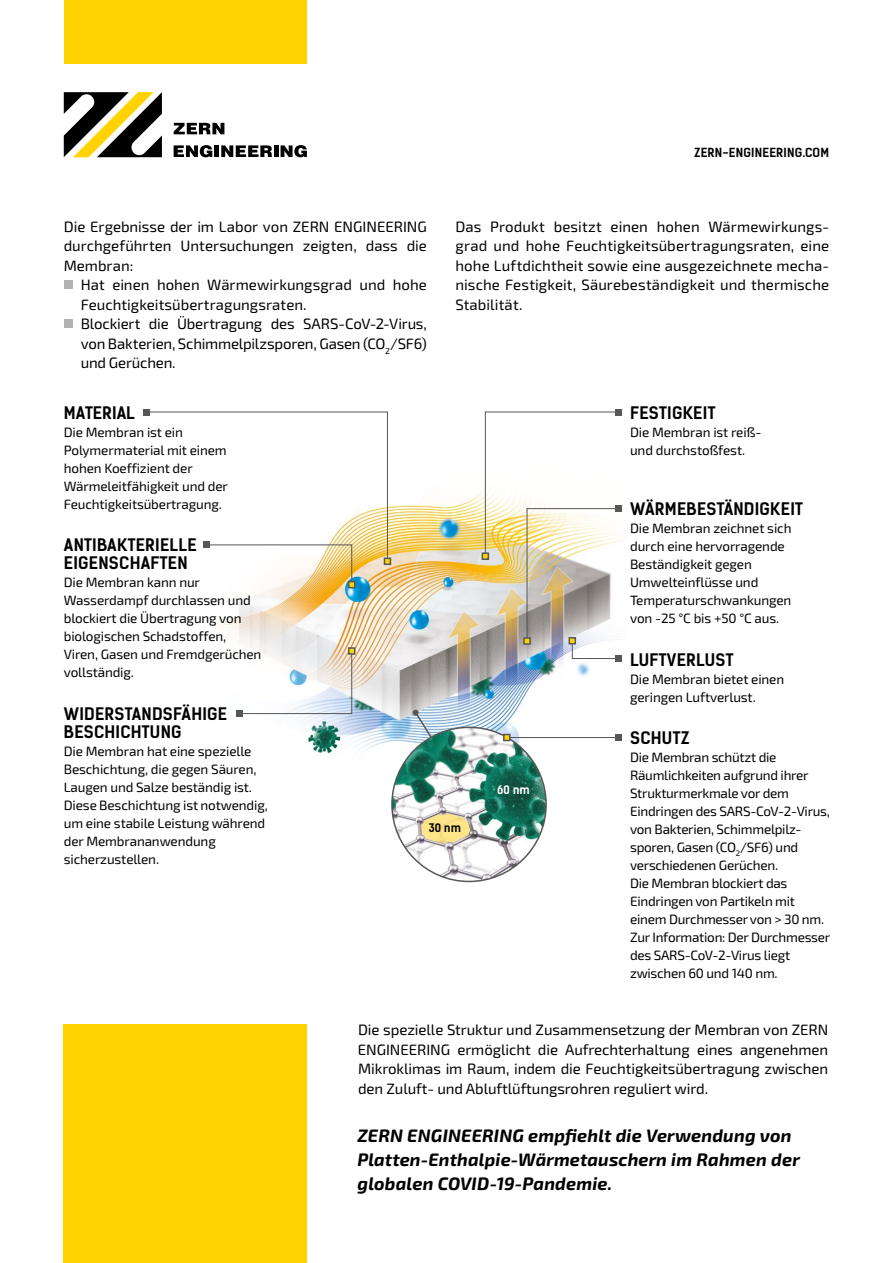
<style>
.page{position:relative;width:893px;height:1263px;background:#fff}
.page>*{position:absolute;margin:0;border:0;box-sizing:border-box;transform-origin:0 0}
.t1{font:italic 700 18px/24px "Exo 2.0";letter-spacing:.01em;color:#000}
.t2{font:16.5px/18px "Kelson Sans Bold RU";letter-spacing:.015em;color:#000}
.t3{font:15px/19.5px "Exo 2.0";letter-spacing:-.005em;color:#000;text-align:justify}
.t4{font:13.5px/18px "Exo 2.0";letter-spacing:-.01em;color:#000}
.t5{font:12px "Kelson Sans Bold RU";letter-spacing:.015em;color:#000}
.t6{font:11.25px "Kelson Sans Bold RU";color:#fff}
.t7{font:11.25px "Kelson Sans Bold RU";color:#000}
</style>
<div class="page">
<img style="left:217px;top:492px;width:410px;height:297px">
<img style="left:392px;top:727px;width:154px;height:154px;border-radius:77px">
<svg style="left:64px;top:92px;width:98px;height:65px"></svg>
<svg style="left:174px;top:123px;width:50px;height:11px"></svg>
<hr style="left:215px;top:145px;width:4px;height:12px;background:#000">
<svg style="left:221px;top:145px;width:51px;height:12px"></svg>
<hr style="left:274px;top:145px;width:4px;height:12px;background:#000">
<svg style="left:281px;top:145px;width:26px;height:12px"></svg>
<svg style="left:174px;top:145px;width:38px;height:12px"></svg>
<div style="left:65px;top:0;width:242px;height:64px;background:#ffd300"></div>
<div style="left:64px;top:1025px;width:243px;height:238px;background:#ffd300"></div>
<div style="left:65px;top:280px;width:8px;height:9px;background:#b3b2b2"></div>
<div style="left:65px;top:319px;width:8px;height:9px;background:#b3b2b2"></div>
<div style="left:384px;top:557px;width:7px;height:8px;border:2px solid #575756"></div>
<svg style="left:143px;top:409px;width:247px;height:178px"></svg>
<div style="left:348px;top:581px;width:7px;height:7px;border:2px solid #575756"></div>
<img style="left:482px;top:409px;width:139px;height:252px">
<div style="left:523px;top:637px;width:8px;height:8px;border:2px solid #575756"></div>
<svg style="left:236px;top:648px;width:118px;height:68px"></svg>
<div style="left:348px;top:647px;width:7px;height:8px;border:2px solid #575756"></div>
<svg style="left:413px;top:710px;width:20px;height:29px"></svg>
<hr style="left:510px;top:737px;width:108px;height:1px;background:#575756">
<svg style="left:615px;top:734px;width:6px;height:6px"></svg>
<div style="left:503px;top:734px;width:8px;height:7px;border:2px solid #575756"></div>
<p class="t3" style="left:64px;top:217px;width:365px">Die Ergebnisse der im Labor von ZERN ENGINEERING durchgeführten Untersuchungen zeigten, dass die Membran:</p>
<p class="t3" style="left:81px;top:275px;width:348px;text-align:left">Hat einen hohen Wärmewirkungsgrad und hohe Feuchtigkeitsübertragungsraten.<br>Blockiert die Übertragung des SARS-CoV-2-Virus, von Bakterien, Schimmelpilzsporen, Gasen (CO<sub>2</sub>/SF6) und Gerüchen.</p>
<p class="t5" style="left:694px;top:145px;width:136px">ZERN-ENGINEERING.COM</p>
<p class="t3" style="left:455px;top:217px;width:375px">Das Produkt besitzt einen hohen Wärmewirkungs&shy;grad und hohe Feuchtigkeitsübertragungsraten, eine hohe Luftdichtheit sowie eine ausgezeichnete mecha&shy;nische Festigkeit, Säurebeständigkeit und thermische Stabilität.</p>
<p class="t2" style="left:64px;top:404px;width:73px">MATERIAL</p>
<p class="t4" style="left:64px;top:424px;width:166px">Die Membran ist ein<br>Polymermaterial mit einem hohen Koeffizient der<br>Wärmeleitfähigkeit und der<br>Feuchtigkeitsübertragung.</p>
<p class="t2" style="left:64px;top:536px;width:134px">ANTIBAKTERIELLE<br>EIGENSCHAFTEN</p>
<p class="t4" style="left:64px;top:574px;width:199px">Die Membran kann nur<br>Wasserdampf durchlassen und blockiert die Übertragung von biologischen Schadstoffen,<br>Viren, Gasen und Fremdgerüchen vollständig.</p>
<p class="t2" style="left:64px;top:704px;width:165px">WIDERSTANDSFÄHIGE<br>BESCHICHTUNG</p>
<p class="t4" style="left:64px;top:742px;width:206px">Die Membran hat eine spezielle<br>Beschichtung, die gegen Säuren,<br>Laugen und Salze beständig ist.<br>Diese Beschichtung ist notwendig, um eine stabile Leistung während der Membrananwendung sicherzustellen.</p>
<p class="t2" style="left:630px;top:404px;width:87px">FESTIGKEIT</p>
<p class="t4" style="left:630px;top:424px;width:133px">Die Membran ist reiß&shy;und durchstoßfest.</p>
<p class="t2" style="left:630px;top:500px;width:174px">WÄRMEBESTÄNDIGKEIT</p>
<p class="t4" style="left:630px;top:520px;width:163px">Die Membran zeichnet sich durch eine hervorragende<br>Beständigkeit gegen<br>Umwelteinflüsse und<br>Temperaturschwankungen von -25 °C bis +50 °C aus.</p>
<p class="t7" style="left:429px;top:821px;width:34px">30 nm</p>
<p class="t6" style="left:497px;top:783px;width:34px">60 nm</p>
<p class="t2" style="left:630px;top:650px;width:105px">LUFTVERLUST</p>
<p class="t4" style="left:630px;top:670px;width:156px">Die Membran bietet einen geringen Luftverlust.</p>
<p class="t2" style="left:630px;top:729px;width:61px">SCHUTZ</p>
<p class="t4" style="left:630px;top:748px;width:202px">Die Membran schützt die<br>Räumlichkeiten aufgrund ihrer<br>Strukturmerkmale vor dem<br>Eindringen des SARS-CoV-2-Virus, von Bakterien, Schimmelpilz&shy;sporen, Gasen (CO<sub>2</sub>/SF6) und verschiedenen Gerüchen.<br>Die Membran blockiert das<br>Eindringen von Partikeln mit einem Durchmesser von &gt; 30 nm.<br>Zur Information: Der Durchmesser des SARS-CoV-2-Virus liegt zwischen 60 und 140 nm.</p>
<p class="t3" style="left:358px;top:1021px;width:472px">Die spezielle Struktur und Zusammensetzung der Membran von ZERN ENGINEERING ermöglicht die Aufrechterhaltung eines angenehmen Mikroklimas im Raum, indem die Feuchtigkeitsübertragung zwischen den Zuluft- und Abluftlüftungsrohren reguliert wird.</p>
<h1 class="t1" style="left:358px;top:1124px;width:444px">ZERN ENGINEERING empfiehlt die Verwendung von<br>Platten-Enthalpie-Wärmetauschern im Rahmen der globalen COVID-19-Pandemie.</h1>
</div>
